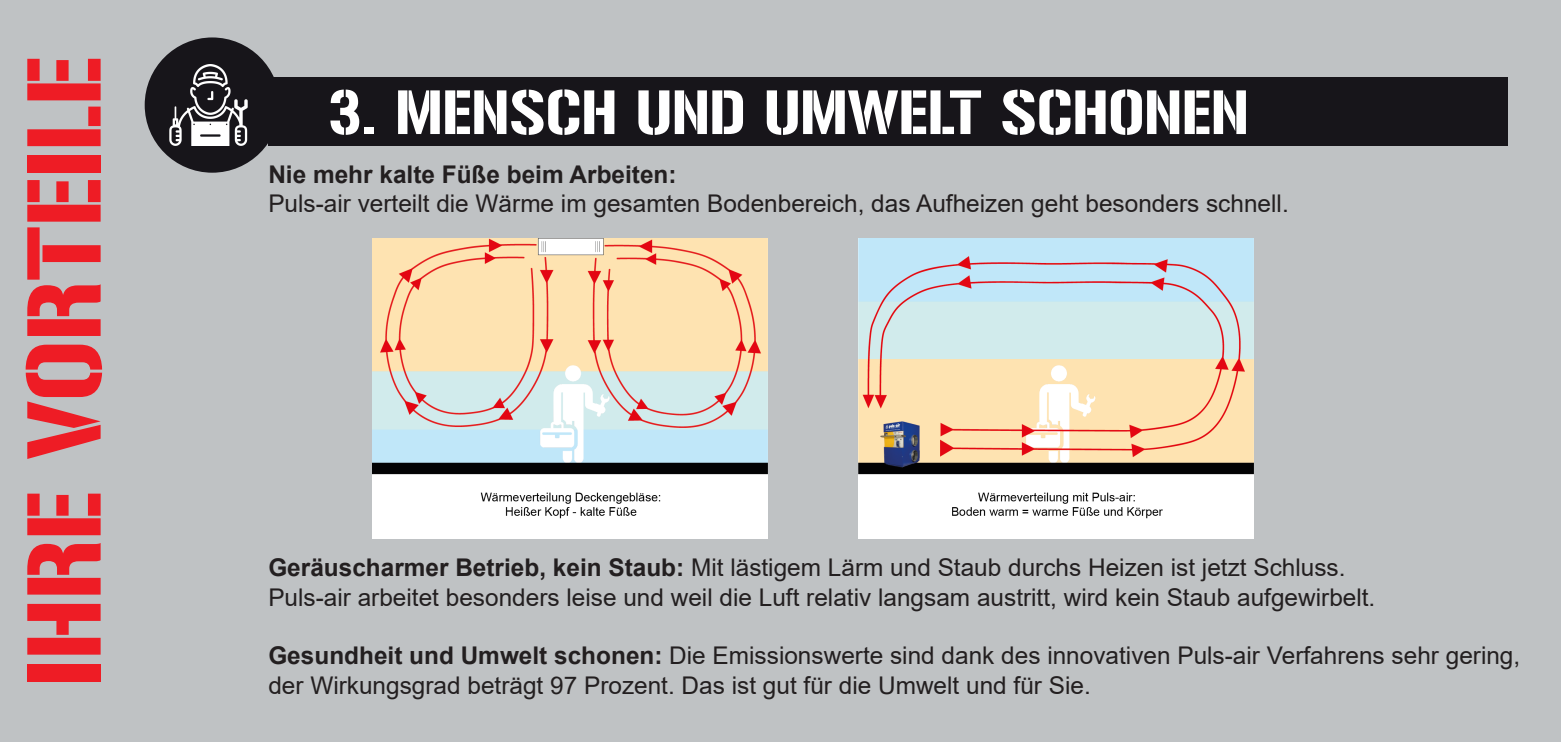
<style>
.page{position:relative;width:1561px;height:742px;background:#fff}
.page>*{position:absolute;margin:0;border:0;box-sizing:border-box;transform-origin:0 0}
.t1{font:92.56px "Gunplay";color:#ee1c25}
.t2{font:55.06px "Gunplay";color:#fff}
.t3{font:24.38px/29.2px "Arial";color:#231f20}
.t4{font:700 24.38px "Arial";color:#231f20}
.s1{font-weight:700}
</style>
<div class="page">
<div style="left:0;top:0;width:1561px;height:741px;background:#bfc2c4"></div>
<div style="left:268px;top:77px;width:1239px;height:69px;background:#17151a"></div>
<div style="left:145px;top:37px;width:135px;height:136px;background:#17151a;border-radius:50%"></div>
<img style="left:169px;top:65px;width:79px;height:80px">
<img style="left:373px;top:238px;width:395px;height:300px">
<img style="left:858px;top:238px;width:396px;height:300px">
<p class="t1" style="left:11px;top:685px;width:631px;rotate:-90deg">IHRE VORTEILE</p>
<p class="t2" style="left:328px;top:81px;width:921px">3. MENSCH UND UMWELT SCHONEN</p>
<p class="t4" style="left:268px;top:157px;width:410px">Nie mehr kalte Füße beim Arbeiten:</p>
<p class="t3" style="left:268px;top:189px;width:1022px">Puls-air verteilt die Wärme im gesamten Bodenbereich, das Aufheizen geht besonders schnell.</p>
<p class="t3" style="left:268px;top:552px;width:1108px"><span class="s1">Geräuscharmer Betrieb, kein Staub:</span> Mit lästigem Lärm und Staub durchs Heizen ist jetzt Schluss.<br>Puls-air arbeitet besonders leise und weil die Luft relativ langsam austritt, wird kein Staub aufgewirbelt.</p>
<p class="t3" style="left:268px;top:640px;width:1253px"><span class="s1">Gesundheit und Umwelt schonen:</span> Die Emissionswerte sind dank des innovativen Puls-air Verfahrens sehr gering,</p>
<p class="t3" style="left:268px;top:669px;width:824px">der Wirkungsgrad beträgt 97 Prozent. Das ist gut für die Umwelt und für Sie.</p>
</div>
